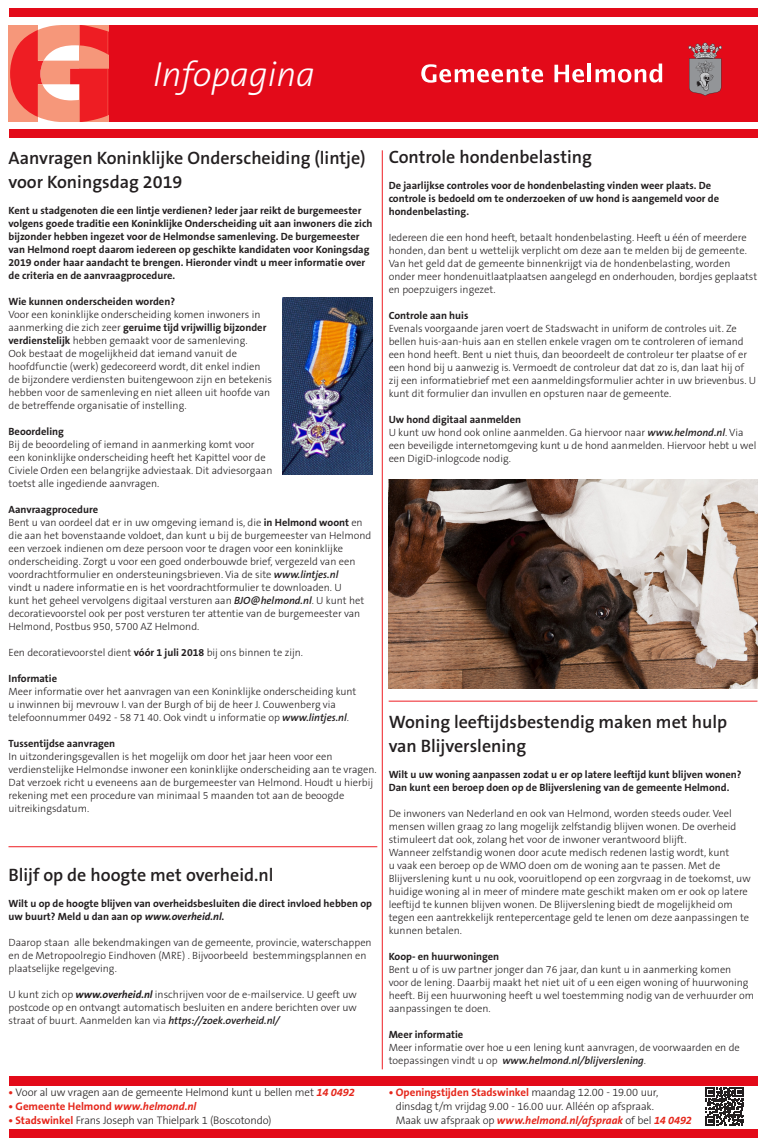
<style>
.page{position:relative;width:766px;height:1146px;background:#fff}
.page>*{position:absolute;margin:0;border:0;box-sizing:border-box;transform-origin:0 0}
.t1{font:italic 300 35px "The Sans B3";color:#fff}
.Kop_artikelen{font:600 18px/24px "The Sans B6";color:#231f20}
.t2{font:300 11px/14px "The Sans B3";letter-spacing:-.01em;color:#231f20;text-align:center}
.t3{font:italic 700 11px "The Sans B7";color:#e5261b}
.t4{font:700 11px "The Sans B7";color:#e5261b}
.Kop_artikelen-2{font:300 10.5px/13px "The Sans B3";color:#231f20}
.Kop_artikelen-3{font:700 10.5px/13px "The Sans B7";color:#231f20}
.s1{font-family:"The Sans B7";font-weight:700}
.s2{font-family:"The Sans B6";font-weight:600;font-style:italic}
.s3{font-style:italic}
.s4{font-family:"The Sans B7";font-weight:700;font-style:italic}
.s5{font-family:"The Sans B7";font-weight:700;color:#e5261b}
.s6{font-family:"The Sans B7";font-weight:700;font-style:italic;color:#e5261b}
.s7{font-family:"The Sans B3";font-weight:300;font-style:normal;color:#231f20}
</style>
<div class="page">
<svg style="left:705px;top:1087px;width:38px;height:38px"></svg>
<div style="left:109px;top:25px;width:648px;height:96px;background:#e30a19"></div>
<svg style="left:688px;top:43px;width:34px;height:53px"></svg>
<svg style="left:421px;top:64px;width:122px;height:19px"></svg>
<svg style="left:554px;top:65px;width:30px;height:18px"></svg>
<hr style="left:587px;top:64px;width:4px;height:18px;background:#fff">
<svg style="left:595px;top:63px;width:67px;height:20px"></svg>
<div style="left:9px;top:25px;width:29px;height:96px;background:#f6977a"></div>
<svg style="left:10px;top:25px;width:99px;height:96px"></svg>
<div style="left:9px;top:9px;width:748px;height:8px;background:#e30a19"></div>
<div style="left:9px;top:129px;width:748px;height:8px;background:#e30a19"></div>
<div style="left:9px;top:1128px;width:748px;height:9px;background:#e30a19"></div>
<div style="left:9px;top:1075px;width:748px;height:10px;background:#e30a19"></div>
<hr style="left:381px;top:150px;width:1px;height:919px;background:#ee1d23">
<hr style="left:388px;top:700px;width:369px;height:1px;background:#ee1d23">
<hr style="left:9px;top:846px;width:368px;height:1px;background:#ee1d23">
<img style="left:282px;top:297px;width:90px;height:177px">
<img style="left:388px;top:479px;width:369px;height:209px">
<h1 class="t1" style="left:153px;top:55px;width:163px">Infopagina</h1>
<p class="Kop_artikelen" style="left:9px;top:146px;width:358px">Aanvragen Koninklijke Onderscheiding (lintje) voor Koningsdag 2019</p>
<p class="Kop_artikelen-3" style="left:9px;top:204px;width:365px">Kent u stadgenoten die een lintje verdienen? Ieder jaar reikt de burgemeester volgens goede traditie een Koninklijke Onderscheiding uit aan inwoners die zich bijzonder hebben ingezet voor de Helmondse samenleving. De burgemeester van Helmond roept daarom iedereen op geschikte kandidaten voor Koningsdag 2019 onder haar aandacht te brengen. Hieronder vindt u meer informatie over de criteria en de aanvraagprocedure.</p>
<p class="Kop_artikelen-3" style="left:9px;top:295px;width:168px">Wie kunnen onderscheiden worden?</p>
<p class="Kop_artikelen-2" style="left:9px;top:308px;width:265px">Voor een koninklijke onderscheiding komen inwoners in aanmerking die zich zeer <span class="s1">geruime tijd vrijwillig bijzonder verdienstelijk</span> hebben gemaakt voor de samenleving.<br>Ook bestaat de mogelijkheid dat iemand vanuit de hoofdfunctie (werk) gedecoreerd wordt, dit enkel indien de bijzondere verdiensten buitengewoon zijn en betekenis hebben voor de samenleving en niet alleen uit hoofde van de betreffende organisatie of instelling.</p>
<p class="Kop_artikelen-3" style="left:9px;top:425px;width:57px">Beoordeling</p>
<p class="Kop_artikelen-2" style="left:9px;top:438px;width:265px">Bij de beoordeling of iemand in aanmerking komt voor een koninklijke onderscheiding heeft het Kapittel voor de Civiele Orden een belangrijke adviestaak. Dit adviesorgaan toetst alle ingediende aanvragen.</p>
<p class="Kop_artikelen-3" style="left:9px;top:503px;width:91px">Aanvraagprocedure</p>
<p class="Kop_artikelen-2" style="left:9px;top:516px;width:364px">Bent u van oordeel dat er in uw omgeving iemand is, die <span class="s1">in Helmond woont</span> en die aan het bovenstaande voldoet, dan kunt u bij de burgemeester van Helmond een verzoek indienen om deze persoon voor te dragen voor een koninklijke onderscheiding. Zorgt u voor een goed onderbouwde brief, vergezeld van een voordrachtformulier en ondersteuningsbrieven. Via de site <span class="s2">www.lintjes.nl</span></p>
<p class="Kop_artikelen-2" style="left:9px;top:581px;width:357px">vindt u nadere informatie en is het voordrachtformulier te downloaden. U kunt het geheel vervolgens digitaal versturen aan <span class="s2">BJO@helmond.nl</span>. U kunt het decoratievoorstel ook per post versturen ter attentie van de burgemeester van Helmond, Postbus 950, 5700 AZ Helmond.</p>
<p class="Kop_artikelen-2" style="left:9px;top:646px;width:296px">Een decoratievoorstel dient <span class="s1">vóór 1 juli 2018</span> bij ons binnen te zijn.</p>
<p class="Kop_artikelen-3" style="left:9px;top:672px;width:50px">Informatie</p>
<p class="Kop_artikelen-2" style="left:9px;top:685px;width:349px">Meer informatie over het aanvragen van een Koninklijke onderscheiding kunt u inwinnen bij mevrouw I. van der Burgh of bij de heer J. Couwenberg via telefoonnummer 0492 - 58 71 40. Ook vindt u informatie op <span class="s2">www.lintjes.nl</span>.</p>
<p class="Kop_artikelen-3" style="left:9px;top:737px;width:108px">Tussentijdse aanvragen</p>
<p class="Kop_artikelen-2" style="left:9px;top:750px;width:369px">In uitzonderingsgevallen is het mogelijk om door het jaar heen voor een verdienstelijke Helmondse inwoner een koninklijke onderscheiding aan te vragen.<br>Dat verzoek richt u eveneens aan de burgemeester van Helmond. Houdt u hierbij rekening met een procedure van minimaal 5 maanden tot aan de beoogde uitreikingsdatum.</p>
<p class="Kop_artikelen" style="left:9px;top:863px;width:266px">Blijf op de hoogte met overheid.nl</p>
<p class="Kop_artikelen-3" style="left:9px;top:897px;width:365px">Wilt u op de hoogte blijven van overheidsbesluiten die direct invloed hebben op uw buurt? Meld u dan aan op <span class="s3">www.overheid.nl.</span></p>
<p class="Kop_artikelen-2" style="left:9px;top:936px;width:364px">Daarop staan alle bekendmakingen van de gemeente, provincie, waterschappen en de Metropoolregio Eindhoven (MRE) . Bijvoorbeeld bestemmingsplannen en plaatselijke regelgeving.</p>
<p class="Kop_artikelen-2" style="left:9px;top:988px;width:350px;text-align:justify">U kunt zich op <span class="s4">www.overheid.nl</span> inschrijven voor de e-mailservice. U geeft uw postcode op en ontvangt automatisch besluiten en andere berichten over uw straat of buurt. Aanmelden kan via <span class="s2">https://zoek.overheid.nl/</span></p>
<p class="t2" style="left:9px;top:1085px;width:347px"><span class="s5">•</span> Voor al uw vragen aan de gemeente Helmond kunt u bellen met <span class="s6">14 0492</span></p>
<p class="t4" style="left:9px;top:1100px;width:189px">• Gemeente Helmond <span class="s3">www.helmond.nl</span></p>
<p class="t2" style="left:9px;top:1113px;width:264px"><span class="s5">• Stadswinkel</span> Frans Joseph van Thielpark 1 (Boscotondo)</p>
<p class="Kop_artikelen" style="left:388px;top:145px;width:205px">Controle hondenbelasting</p>
<p class="Kop_artikelen-3" style="left:388px;top:179px;width:332px">De jaarlijkse controles voor de hondenbelasting vinden weer plaats. De controle is bedoeld om te onderzoeken of uw hond is aangemeld voor de hondenbelasting.</p>
<p class="Kop_artikelen-2" style="left:388px;top:231px;width:370px">Iedereen die een hond heeft, betaalt hondenbelasting. Heeft u één of meerdere honden, dan bent u wettelijk verplicht om deze aan te melden bij de gemeente.<br>Van het geld dat de gemeente binnenkrijgt via de hondenbelasting, worden onder meer hondenuitlaatplaatsen aangelegd en onderhouden, bordjes geplaatst en poepzuigers ingezet.</p>
<p class="Kop_artikelen-3" style="left:388px;top:309px;width:81px">Controle aan huis</p>
<p class="Kop_artikelen-2" style="left:388px;top:322px;width:369px">Evenals voorgaande jaren voert de Stadswacht in uniform de controles uit. Ze bellen huis-aan-huis aan en stellen enkele vragen om te controleren of iemand een hond heeft. Bent u niet thuis, dan beoordeelt de controleur ter plaatse of er een hond bij u aanwezig is. Vermoedt de controleur dat dat zo is, dan laat hij of zij een informatiebrief met een aanmeldingsformulier achter in uw brievenbus. U kunt dit formulier dan invullen en opsturen naar de gemeente.</p>
<p class="Kop_artikelen-3" style="left:388px;top:413px;width:134px">Uw hond digitaal aanmelden</p>
<p class="Kop_artikelen-2" style="left:388px;top:426px;width:369px">U kunt uw hond ook online aanmelden. Ga hiervoor naar <span class="s2">www.helmond.nl</span>. Via een beveiligde internetomgeving kunt u de hond aanmelden. Hiervoor hebt u wel een DigiD-inlogcode nodig.</p>
<p class="Kop_artikelen" style="left:388px;top:710px;width:340px">Woning leeftijdsbestendig maken met hulp van Blijverslening</p>
<p class="Kop_artikelen-3" style="left:388px;top:768px;width:354px">Wilt u uw woning aanpassen zodat u er op latere leeftijd kunt blijven wonen?<br>Dan kunt een beroep doen op de Blijverslening van de gemeente Helmond.</p>
<p class="Kop_artikelen-2" style="left:388px;top:807px;width:349px">De inwoners van Nederland en ook van Helmond, worden steeds ouder. Veel mensen willen graag zo lang mogelijk zelfstandig blijven wonen. De overheid stimuleert dat ook, zolang het voor de inwoner verantwoord blijft.</p>
<p class="Kop_artikelen-2" style="left:388px;top:846px;width:363px">Wanneer zelfstandig wonen door acute medisch redenen lastig wordt, kunt<br>u vaak een beroep op de WMO doen om de woning aan te passen. Met de Blijverslening kunt u nu ook, vooruitlopend op een zorgvraag in de toekomst, uw huidige woning al in meer of mindere mate geschikt maken om er ook op latere leeftijd te kunnen blijven wonen. De Blijverslening biedt de mogelijkheid om tegen een aantrekkelijk rentepercentage geld te lenen om deze aanpassingen te kunnen betalen.</p>
<p class="Kop_artikelen-3" style="left:388px;top:950px;width:112px">Koop- en huurwoningen</p>
<p class="Kop_artikelen-2" style="left:388px;top:963px;width:367px">Bent u of is uw partner jonger dan 76 jaar, dan kunt u in aanmerking komen<br>voor de lening. Daarbij maakt het niet uit of u een eigen woning of huurwoning heeft. Bij een huurwoning heeft u wel toestemming nodig van de verhuurder om aanpassingen te doen.</p>
<p class="Kop_artikelen-3" style="left:388px;top:1028px;width:76px">Meer informatie</p>
<p class="Kop_artikelen-2" style="left:388px;top:1041px;width:352px">Meer informatie over hoe u een lening kunt aanvragen, de voorwaarden en de toepassingen vindt u op <span class="s2">www.helmond.nl/blijverslening</span>.</p>
<p class="t2" style="left:388px;top:1085px;width:271px"><span class="s5">• Openingstijden Stadswinkel</span> maandag 12.00 - 19.00 uur, dinsdag t/m vrijdag 9.00 - 16.00 uur. Alléén op afspraak.</p>
<p class="t3" style="left:395px;top:1114px;width:297px"><span class="s7">Maak uw afspraak op</span> www.helmond.nl/afspraak <span class="s7">of bel</span> 14 0492</p>
</div>
